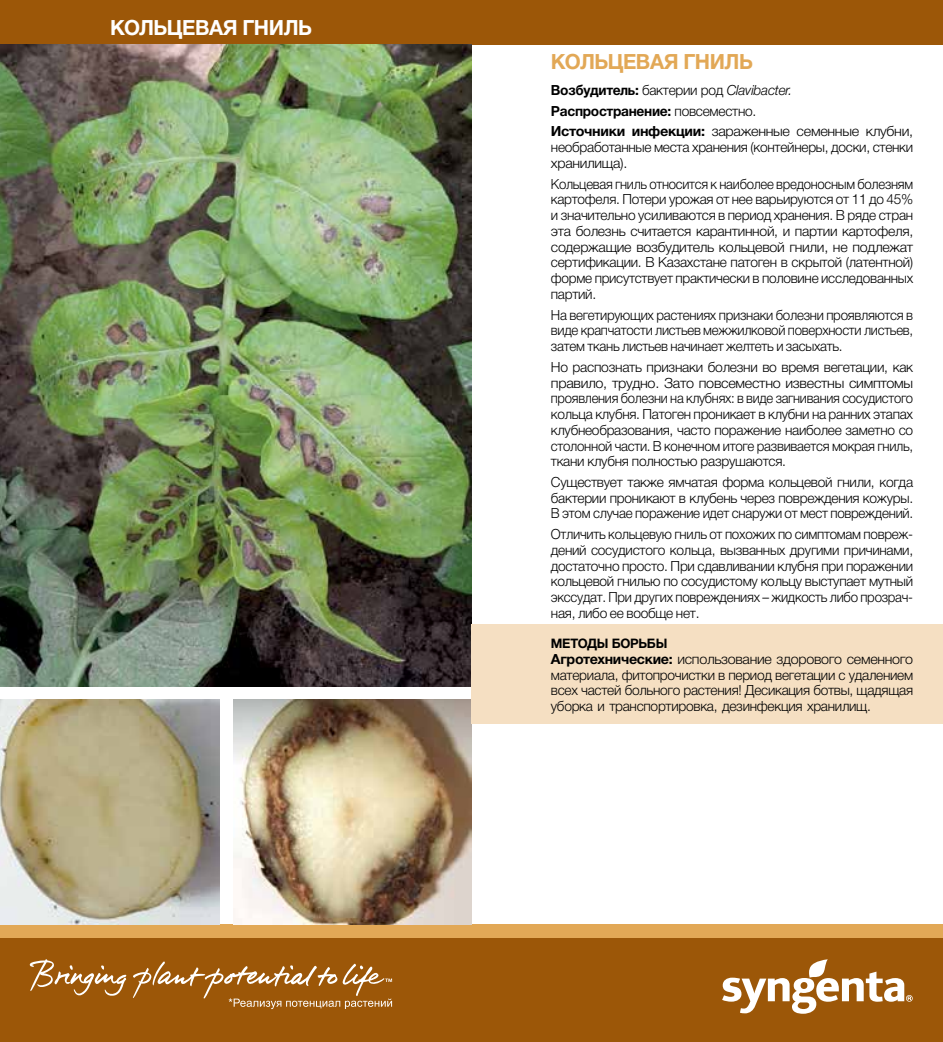
<style>
.page{position:relative;width:943px;height:1042px;background:#fff}
.page>*{position:absolute;margin:0;border:0;box-sizing:border-box;transform-origin:0 0}
.t1{font:700 21px "Helvetica Neue Cyr";letter-spacing:-.02em;color:#fff}
.t2{font:700 21px "Helvetica Neue Cyr";letter-spacing:-.02em;color:#e2a856}
.t3{font:300 14px/15.8px "Helvetica Neue Cyr";letter-spacing:-.02em;color:#000;text-align:justify}
.t4{font:300 14px/15.8px "Helvetica Neue Cyr";letter-spacing:-.02em;color:#000;text-align:justify;scale:.94 1}
.t5{font:300 14px/15.8px "Helvetica Neue Cyr";letter-spacing:-.02em;color:#000;text-align:justify;scale:.96 1}
.t6{font:300 14px/15.8px "Helvetica Neue Cyr";letter-spacing:-.02em;color:#000;text-align:justify;scale:.95 1}
.t7{font:700 13.12px "Helvetica Neue Cyr";letter-spacing:-.02em;color:#000}
.s1{font-weight:700}
.s2{font-style:italic}
</style>
<div class="page">
<div style="left:0;top:0;width:943px;height:45px;background:#9c5708"></div>
<div style="left:0;top:938px;width:943px;height:104px;background:#9c5708"></div>
<div style="left:0;top:925px;width:943px;height:13px;background:#e2a856"></div>
<svg style="left:722px;top:959px;width:190px;height:55px"></svg>
<svg style="left:30px;top:959px;width:96px;height:37px"></svg>
<svg style="left:133px;top:961px;width:259px;height:48px"></svg>
<img style="left:0;top:699px;width:219px;height:226px">
<img style="left:234px;top:699px;width:237px;height:226px">
<img style="left:0;top:45px;width:471px;height:642px">
<div style="left:471px;top:625px;width:472px;height:99px;background:#f5dfc2"></div>
<h1 class="t1" style="left:110px;top:16px;width:203px">КОЛЬЦЕВАЯ ГНИЛЬ</h1>
<h1 class="t2" style="left:551px;top:50px;width:203px">КОЛЬЦЕВАЯ ГНИЛЬ</h1>
<p class="t3" style="left:551px;top:80px;width:364px;line-height:20.7px;text-align:left"><span class="s1">Возбудитель:</span> бактерии род <span class="s2">Clavibacter.<br></span><span class="s1">Распространение:</span> повсеместно.<br><span class="s1">Источники инфекции:</span> зараженные семенные клубни,</p>
<p class="t3" style="left:551px;top:139px;width:364px">необработанные места хранения (контейнеры, доски, стенки хранилища).</p>
<p class="t4" style="left:551px;top:176px;width:387px">Кольцевая гниль относится к наиболее вредоносным болезням картофеля. Потери урожая от нее варьируются от 11 до 45% и значительно усиливаются в период хранения. В ряде стран эта болезнь считается карантинной, и партии картофеля, содержащие возбудитель кольцевой гнили, не подлежат сертификации. В Казахстане патоген в скрытой (латентной) форме присутствует практически в половине исследованных партий.</p>
<p class="t6" style="left:551px;top:307px;width:383px">На вегетирующих растениях признаки болезни проявляются в виде крапчатости листьев межжилковой поверхности листьев, затем ткань листьев начинает желтеть и засыхать.</p>
<p class="t3" style="left:551px;top:359px;width:364px">Но распознать признаки болезни во время вегетации, как правило, трудно. Зато повсеместно известны симптомы проявления болезни на клубнях: в виде загнивания сосудистого кольца клубня. Патоген проникает в клубни на ранних этапах клубнеобразования, часто поражение наиболее заметно со столонной части. В конечном итоге развивается мокрая гниль, ткани клубня полностью разрушаются.</p>
<p class="t3" style="left:551px;top:474px;width:364px">Существует также ямчатая форма кольцевой гнили, когда бактерии проникают в клубень через повреждения кожуры.<br>В этом случае поражение идет снаружи от мест повреждений.</p>
<p class="t5" style="left:551px;top:526px;width:379px">Отличить кольцевую гниль от похожих по симптомам повреж&shy;дений сосудистого кольца, вызванных другими причинами, достаточно просто. При сдавливании клубня при поражении кольцевой гнилью по сосудистому кольцу выступает мутный экссудат. При других повреждениях – жидкость либо прозрач&shy;ная, либо ее вообще нет.</p>
<p class="t7" style="left:551px;top:636px;width:118px">МЕТОДЫ БОРЬБЫ</p>
<p class="t3" style="left:551px;top:651px;width:364px"><span class="s1">Агротехнические:</span> использование здорового семенного материала, фитопрочистки в период вегетации с удалением всех частей больного растения! Десикация ботвы, щадящая уборка и транспортировка, дезинфекция хранилищ.</p>
</div>
